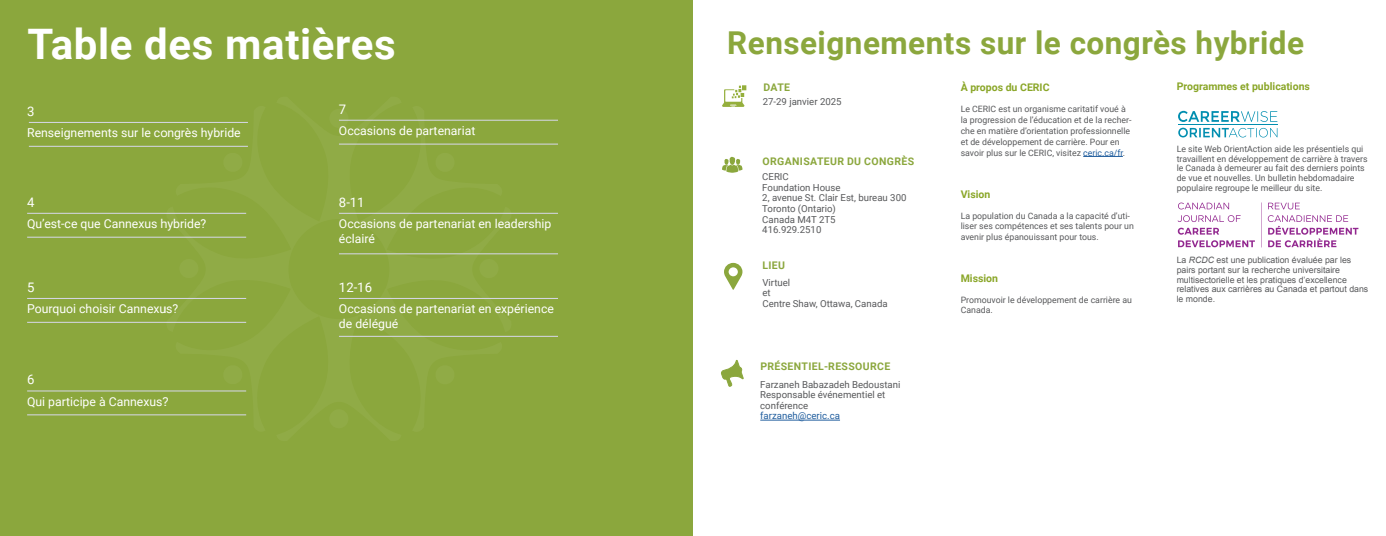
<style>
.page{position:relative;width:1386px;height:536px;background:#fff}
.page>*{position:absolute;margin:0;border:0;box-sizing:border-box;transform-origin:0 0}
.t1{font:700 42px "Roboto";letter-spacing:.015em;color:#fff}
.t2{font:700 31.5px "Roboto";letter-spacing:.015em;color:#8ba73d}
.t3{font:13.12px "Roboto";color:#fff}
.t4{font:12.25px/14.7px "Roboto";color:#fff}
.t5{font:700 10.5px "Roboto";color:#8aa628}
.t6{font:700 10.5px "Roboto";letter-spacing:.035em;color:#8ba73d}
.t7{font:9.62px/10.5px "Roboto";color:#58595b}
.t8{font:9.62px "Roboto";color:#215e9e}
.t9{font:8.75px/9.6px "Roboto";color:#58595b}
.t10{font:8.75px/9.6px "Arial";color:#58595b}
.s1{color:#215e9e}
.s2{font-style:italic}
</style>
<div class="page">
<div style="left:0;top:0;width:693px;height:536px;background:#8ba73d"></div>
<hr style="left:29px;top:146px;width:219px;height:1px;background:#d7d8ea">
<hr style="left:29px;top:122px;width:219px;height:1px;background:#d7d8ea">
<hr style="left:27px;top:237px;width:219px;height:1px;background:#d7d8ea">
<hr style="left:27px;top:213px;width:219px;height:1px;background:#d7d8ea">
<hr style="left:27px;top:414px;width:219px;height:1px;background:#d7d8ea">
<hr style="left:27px;top:390px;width:219px;height:1px;background:#d7d8ea">
<hr style="left:27px;top:322px;width:219px;height:1px;background:#d7d8ea">
<hr style="left:27px;top:298px;width:219px;height:1px;background:#d7d8ea">
<hr style="left:339px;top:144px;width:219px;height:1px;background:#d7d8ea">
<hr style="left:339px;top:120px;width:219px;height:1px;background:#d7d8ea">
<svg style="left:338px;top:335px;width:165px;height:2px"></svg>
<svg style="left:165px;top:119px;width:347px;height:204px"></svg>
<svg style="left:329px;top:109px;width:20px;height:19px"></svg>
<svg style="left:222px;top:152px;width:21px;height:21px"></svg>
<div style="left:179px;top:259px;width:19px;height:19px;background:#90ab46;border-radius:50%"></div>
<svg style="left:175px;top:286px;width:144px;height:130px"></svg>
<div style="left:329px;top:409px;width:20px;height:19px;background:#90ab46;border-radius:50%"></div>
<div style="left:479px;top:259px;width:20px;height:19px;background:#90ab46;border-radius:50%"></div>
<svg style="left:434px;top:152px;width:22px;height:21px"></svg>
<hr style="left:760px;top:419px;width:80px;height:1px;background:#215e9e">
<svg style="left:721px;top:359px;width:23px;height:28px"></svg>
<hr style="left:1083px;top:156px;width:40px;height:1px;background:#215e9e">
<svg style="left:1178px;top:240px;width:77px;height:7px"></svg>
<svg style="left:1178px;top:215px;width:63px;height:19px"></svg>
<svg style="left:1178px;top:202px;width:51px;height:7px"></svg>
<svg style="left:1268px;top:215px;width:90px;height:32px"></svg>
<svg style="left:1268px;top:202px;width:32px;height:7px"></svg>
<svg style="left:1261px;top:202px;width:1px;height:45px"></svg>
<svg style="left:1178px;top:111px;width:99px;height:11px"></svg>
<svg style="left:1178px;top:128px;width:99px;height:9px"></svg>
<hr style="left:1178px;top:124px;width:99px;height:1px;background:#008eb0">
<svg style="left:722px;top:157px;width:20px;height:16px"></svg>
<hr style="left:339px;top:336px;width:219px;height:1px;background:#d7d8ea">
<hr style="left:339px;top:298px;width:219px;height:1px;background:#d7d8ea">
<svg style="left:724px;top:263px;width:18px;height:26px"></svg>
<hr style="left:339px;top:253px;width:219px;height:1px;background:#d7d8ea">
<hr style="left:339px;top:213px;width:219px;height:1px;background:#d7d8ea">
<svg style="left:722px;top:85px;width:24px;height:22px"></svg>
<h1 class="t1" style="left:28px;top:15px;width:370px">Table des matières</h1>
<h2 class="t2" style="left:727px;top:21px;width:578px">Renseignements sur le congrès hybride</h2>
<p class="t6" style="left:763px;top:79px;width:28px">DATE</p>
<p class="t7" style="left:763px;top:95px;width:80px">27-29 janvier 2025</p>
<p class="t5" style="left:961px;top:79px;width:90px">À propos du CERIC</p>
<p class="t9" style="left:961px;top:103px;width:172px;line-height:10.9px">Le CERIC est un organisme caritatif voué à la progression de l’éducation et de la recher&shy;che en matière d’orientation professionnelle et de développement de carrière. Pour en savoir plus sur le CERIC, visitez <span class="s1">ceric.ca/fr</span>.</p>
<p class="t5" style="left:961px;top:187px;width:31px">Vision</p>
<p class="t9" style="left:961px;top:210px;width:175px;line-height:10.5px">La population du Canada a la capacité d’uti&shy;liser ses compétences et ses talents pour un avenir plus épanouissant pour tous.</p>
<p class="t5" style="left:961px;top:271px;width:39px">Mission</p>
<p class="t9" style="left:961px;top:294px;width:173px;line-height:10.5px">Promouvoir le développement de carrière au<br>Canada.</p>
<p class="t5" style="left:1177px;top:79px;width:135px">Programmes et publications</p>
<h3 class="t3" style="left:339px;top:100px;width:9px">7</h3>
<h3 class="t3" style="left:27px;top:102px;width:9px">3</h3>
<h3 class="t4" style="left:339px;top:123px;width:138px">Occasions de partenariat</h3>
<h3 class="t4" style="left:27px;top:125px;width:215px">Renseignements sur le congrès hybride</h3>
<p class="t9" style="left:1177px;top:144px;width:192px">Le site Web OrientAction aide les présentiels qui travaillent en développement de carrière à travers le Canada à demeurer au fait des derniers points de vue et nouvelles. Un bulletin hebdomadaire populaire regroupe le meilleur du site.</p>
<p class="t6" style="left:763px;top:153px;width:153px">ORGANISATEUR DU CONGRÈS</p>
<p class="t7" style="left:762px;top:171px;width:146px">CERIC<br>Foundation House<br>2, avenue St. Clair Est, bureau 300<br>Toronto (Ontario)<br>Canada M4T 2T5<br>416.929.2510</p>
<h3 class="t3" style="left:339px;top:193px;width:27px">8-11</h3>
<h3 class="t3" style="left:27px;top:193px;width:9px">4</h3>
<h3 class="t4" style="left:339px;top:216px;width:214px">Occasions de partenariat en leadership éclairé</h3>
<h3 class="t4" style="left:27px;top:216px;width:181px">Qu’est-ce que Cannexus hybride?</h3>
<p class="t10" style="left:1177px;top:255px;width:193px">La <span class="s2">RCDC</span> est une publication évaluée par les pairs portant sur la recherche universitaire multisectorielle et les pratiques d’excellence relatives aux carrières au Canada et partout dans le monde.</p>
<p class="t6" style="left:763px;top:258px;width:24px">LIEU</p>
<h3 class="t3" style="left:339px;top:278px;width:35px">12-16</h3>
<p class="t7" style="left:762px;top:276px;width:127px">Virtuel<br>et<br>Centre Shaw, Ottawa, Canada</p>
<h3 class="t3" style="left:27px;top:278px;width:9px">5</h3>
<h3 class="t4" style="left:339px;top:301px;width:216px">Occasions de partenariat en expérience de délégué</h3>
<h3 class="t4" style="left:27px;top:301px;width:153px">Pourquoi choisir Cannexus?</h3>
<h3 class="t3" style="left:27px;top:370px;width:9px">6</h3>
<h3 class="t4" style="left:27px;top:393px;width:143px">Qui participe à Cannexus?</h3>
<p class="t6" style="left:760px;top:359px;width:132px">PRÉSENTIEL-RESSOURCE</p>
<p class="t7" style="left:760px;top:378px;width:142px">Farzaneh Babazadeh Bedoustani<br>Responsable événementiel et conférence</p>
<p class="t8" style="left:760px;top:409px;width:81px">farzaneh@ceric.ca</p>
</div>
